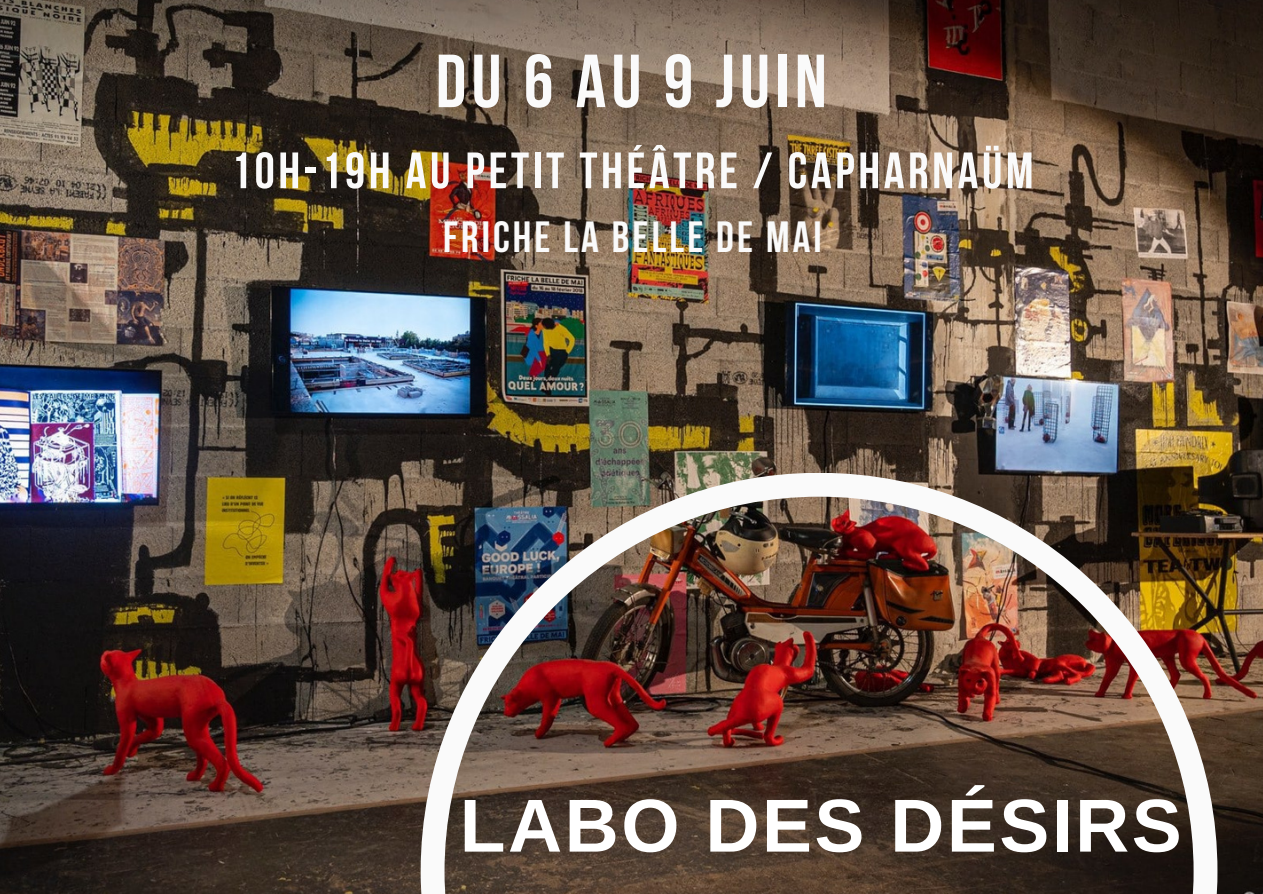
<style>
.page{position:relative;width:1263px;height:894px;background:#fff}
.page>*{position:absolute;margin:0;border:0;box-sizing:border-box;transform-origin:0 0}
.t1{font:700 75px "Arimo";letter-spacing:.035em;color:#fff}
.t2{font:700 75px "Bebas Neue";letter-spacing:.07em;color:#fafafa}
.t3{font:700 51px "Bebas Neue";letter-spacing:.07em;color:#fafafa}
.t4{font:700 43.5px "Bebas Neue";letter-spacing:.07em;color:#fafafa}
</style>
<div class="page">
<img style="left:0;top:0;width:1263px;height:893px">
<img style="left:421px;top:472px;width:796px;height:421px">
<p class="t2" style="left:436px;top:51px;width:393px">DU 6 AU 9 JUIN</p>
<p class="t3" style="left:231px;top:150px;width:804px">10H-19H AU PETIT THÉÂTRE / CAPHARNAÜM</p>
<p class="t4" style="left:443px;top:220px;width:380px">FRICHE LA BELLE DE MAI</p>
<p class="t1" style="left:460px;top:783px;width:723px">LABO DES DÉSIRS</p>
</div>
